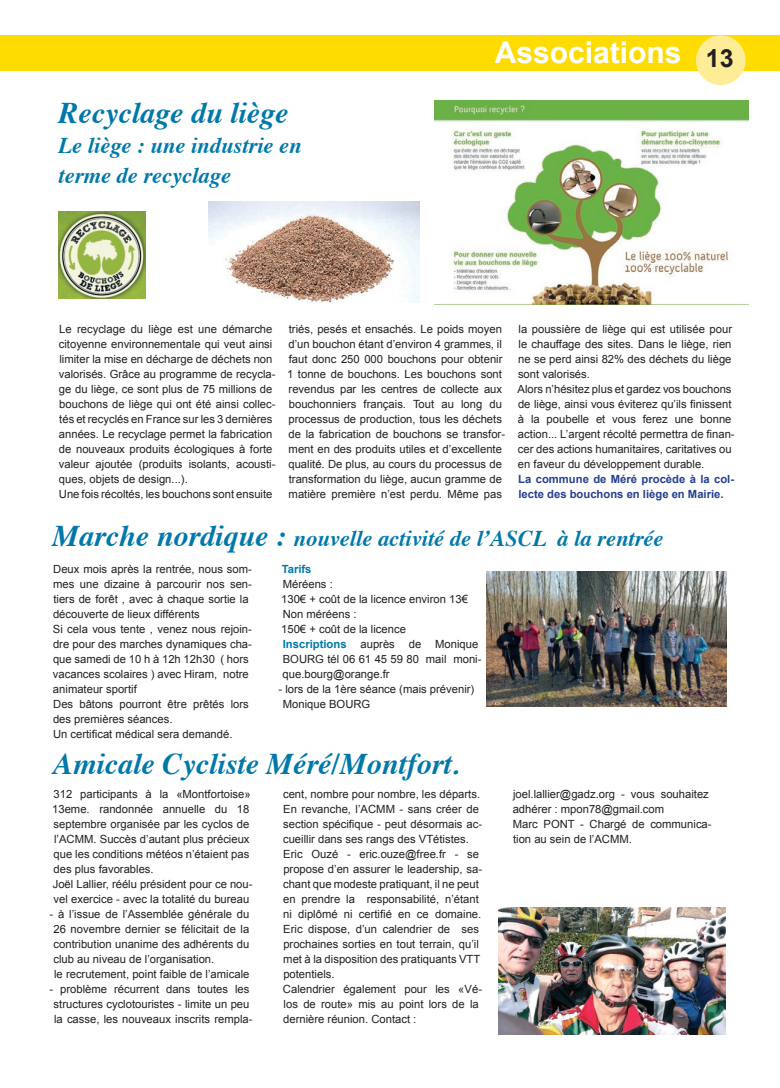
<style>
.page{position:relative;width:780px;height:1088px;background:#fff}
.page>*{position:absolute;margin:0;border:0;box-sizing:border-box;transform-origin:0 0}
.t1{font:italic 700 30px "Times";color:#0078aa}
.t2{font:700 30px "Arial";color:#fff}
.t3{font:italic 700 22.5px/30px "Times";color:#0078aa}
.t4{font:11.25px/15px "Arial";color:#231f20}
.t5{font:700 11.25px/15px "Arial";color:#25408f}
.t6{font:700 11.25px "Arial";color:#0078aa}
.s1{font-size:30px}
.s2{font-weight:700;color:#0078aa}
</style>
<div class="page">
<div style="left:19px;top:35px;width:761px;height:36px;background:#ffdc01"></div>
<div style="left:696px;top:35px;width:49px;height:50px;background:#ffec96;border-radius:50%"></div>
<div style="left:0;top:35px;width:18px;height:36px;background:#ffdc01"></div>
<img style="left:486px;top:571px;width:240px;height:135px">
<img style="left:498px;top:907px;width:227px;height:128px">
<img style="left:434px;top:101px;width:314px;height:204px">
<img style="left:58px;top:211px;width:88px;height:88px">
<img style="left:208px;top:202px;width:211px;height:100px">
<h1 class="t1" style="left:58px;top:84px;width:231px">Recyclage du liège</h1>
<h2 class="t3" style="left:58px;top:128px;width:245px">Le liège : une industrie en terme de recyclage</h2>
<h1 class="t2" style="left:494px;top:36px;width:240px">Associations <sub>13</sub></h1>
<p class="t4" style="left:59px;top:321px;width:218px">Le recyclage du liège est une démarche citoyenne environnementale qui veut ainsi limiter la mise en décharge de déchets non valorisés. Grâce au programme de recycla&shy;ge du liège, ce sont plus de 75 millions de bouchons de liège qui ont été ainsi collec&shy;tés et recyclés en France sur les 3 dernières années. Le recyclage permet la fabrication de nouveaux produits écologiques à forte valeur ajoutée (produits isolants, acousti&shy;ques, objets de design...).<br>Une fois récoltés, les bouchons sont ensuite</p>
<p class="t4" style="left:287px;top:321px;width:219px">triés, pesés et ensachés. Le poids moyen d’un bouchon étant d’environ 4 grammes, il faut donc 250 000 bouchons pour obtenir 1 tonne de bouchons. Les bouchons sont revendus par les centres de collecte aux bouchonniers français. Tout au long du processus de production, tous les déchets de la fabrication de bouchons se transfor&shy;ment en des produits utiles et d’excellente qualité. De plus, au cours du processus de transformation du liège, aucun gramme de matière première n’est perdu. Même pas</p>
<p class="t4" style="left:517px;top:321px;width:219px">la poussière de liège qui est utilisée pour le chauffage des sites. Dans le liège, rien ne se perd ainsi 82% des déchets du liège sont valorisés.<br>Alors n’hésitez plus et gardez vos bouchons de liège, ainsi vous éviterez qu’ils finissent à la poubelle et vous ferez une bonne action... L’argent récolté permettra de finan&shy;cer des actions humanitaires, caritatives ou en faveur du développement durable.</p>
<p class="t5" style="left:518px;top:471px;width:217px">La commune de Méré procède à la col&shy;lecte des bouchons en liège en Mairie.</p>
<h2 class="t3" style="left:53px;top:522px;width:612px"><span class="s1">Marche nordique :</span> nouvelle activité de l’ASCL à la rentrée</h2>
<p class="t4" style="left:53px;top:561px;width:200px">Deux mois après la rentrée, nous som&shy;mes une dizaine à parcourir nos sen&shy;tiers de forêt , avec à chaque sortie la découverte de lieux différents<br>Si cela vous tente , venez nous rejoin&shy;dre pour des marches dynamiques cha&shy;que samedi de 10 h à 12h 12h30 ( hors vacances scolaires ) avec Hiram, notre animateur sportif<br>Des bâtons pourront être prêtés lors des premières séances.<br>Un certificat médical sera demandé.</p>
<p class="t6" style="left:282px;top:562px;width:31px">Tarifs</p>
<p class="t4" style="left:281px;top:576px;width:202px">Méréens :<br>130€ + coût de la licence environ 13€<br>Non méréens :<br>150€ + coût de la licence<br><span class="s2">Inscriptions</span> auprès de Monique<br>BOURG tél 06 61 45 59 80 mail moni&shy;que.bourg@orange.fr</p>
<p class="t4" style="left:283px;top:681px;width:193px;text-indent:-4px">- lors de la 1ère séance (mais prévenir)<br>Monique BOURG</p>
<h1 class="t1" style="left:53px;top:735px;width:407px">Amicale Cycliste Méré/Montfort.</h1>
<p class="t4" style="left:52px;top:786px;width:202px">312 participants à la «Montfortoise» 13eme. randonnée annuelle du 18 septembre organisée par les cyclos de l’ACMM. Succès d’autant plus précieux que les conditions météos n’étaient pas des plus favorables.<br>Joël Lallier, réélu président pour ce nou&shy;vel exercice - avec la totalité du bureau</p>
<p class="t4" style="left:53px;top:906px;width:197px;text-indent:-4px">- à l’issue de l’Assemblée générale du 26 novembre dernier se félicitait de la contribution unanime des adhérents du club au niveau de l’organisation.<br>le recrutement, point faible de l’amicale</p>
<p class="t4" style="left:50px;top:981px;width:204px;text-align:center">- problème récurrent dans toutes les structures cyclotouristes - limite un peu la casse, les nouveaux inscrits rempla-</p>
<p class="t4" style="left:283px;top:786px;width:200px">cent, nombre pour nombre, les départs.<br>En revanche, l’ACMM - sans créer de section spécifique - peut désormais ac&shy;cueillir dans ses rangs des VTétistes.<br>Eric Ouzé - eric.ouze@free.fr - se propose d’en assurer le leadership, sa&shy;chant que modeste pratiquant, il ne peut en prendre la responsabilité, n’étant ni diplômé ni certifié en ce domaine.<br>Eric dispose, d’un calendrier de ses prochaines sorties en tout terrain, qu’il met à la disposition des pratiquants VTT potentiels.<br>Calendrier également pour les «Vé&shy;los de route» mis au point lors de la dernière réunion. Contact :</p>
<p class="t4" style="left:512px;top:786px;width:200px">joel.lallier@gadz.org - vous souhaitez adhérer : mpon78@gmail.com<br>Marc PONT - Chargé de communica&shy;tion au sein de l’ACMM.</p>
</div>
